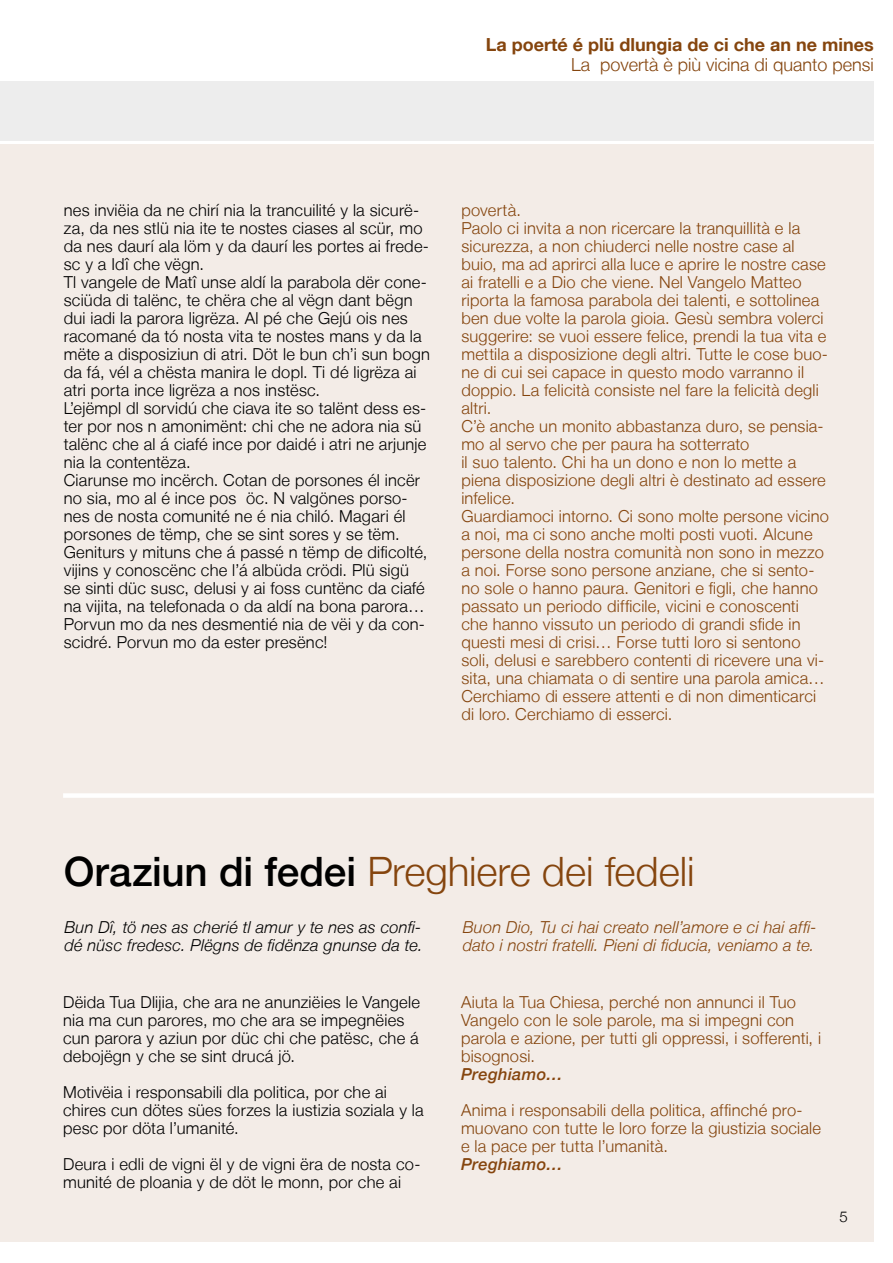
<style>
.page{position:relative;width:893px;height:1263px;background:#fff}
.page>*{position:absolute;margin:0;border:0;box-sizing:border-box;transform-origin:0 0}
.t1{font:300 40.5px "Helvetica Neue LT";letter-spacing:-.005em;color:#85450e}
.t2{font:700 18px "Helvetica Neue LT";color:#85450e}
.t3{font:300 18px "Helvetica Neue LT";color:#85450e}
.t4{font:300 16.5px/18px "Helvetica Neue LT";letter-spacing:.015em;color:#85450e}
.t5{font:300 16.5px/18px "Helvetica Neue LT";letter-spacing:.015em;color:#000}
.t6{font:italic 300 16.5px/18px "Helvetica Neue LT";letter-spacing:.015em;color:#85450e}
.t7{font:italic 300 16.5px/18px "Helvetica Neue LT";letter-spacing:.01em;color:#000}
.t8{font:italic 500 16.5px "Helvetica Neue LT";letter-spacing:.02em;color:#85450e}
.t9{font:300 15px "Helvetica Neue LT";color:#000}
.s1{font-weight:500;color:#000}
</style>
<div class="page">
<div style="left:0;top:81px;width:874px;height:59px;background:#ededed"></div>
<div style="left:0;top:145px;width:874px;height:1097px;background:#f3ece7"></div>
<div style="left:63px;top:793px;width:830px;height:5px;background:#fff"></div>
<p class="t2" style="left:486px;top:34px;width:389px">La poerté é plü dlungia de ci che an ne mines</p>
<p class="t3" style="left:571px;top:53px;width:304px">La povertà è più vicina di quanto pensi</p>
<p class="t5" style="left:64px;top:201px;width:368px">nes inviëia da ne chirí nia la trancuilité y la sicurë&shy;za, da nes stlü nia ite te nostes ciases al scür, mo da nes daurí ala löm y da daurí les portes ai frede&shy;sc y a Idî che vëgn.<br>Tl vangele de Matî unse aldí la parabola dër cone&shy;sciüda di talënc, te chëra che al vëgn dant bëgn dui iadi la parora ligrëza. Al pé che Gejú ois nes racomané da tó nosta vita te nostes mans y da la mëte a disposiziun di atri. Döt le bun ch’i sun bogn da fá, vél a chësta manira le dopl. Ti dé ligrëza ai atri porta ince ligrëza a nos instësc.<br>L’ejëmpl dl sorvidú che ciava ite so talënt dess es&shy;ter por nos n amonimënt: chi che ne adora nia sü talënc che al á ciafé ince por daidé i atri ne arjunje nia la contentëza.<br>Ciarunse mo incërch. Cotan de porsones él incër no sia, mo al é ince posć öc. N valgönes porso&shy;nes de nosta comunité ne é nia chiló. Magari él porsones de tëmp, che se sint sores y se tëm.<br>Geniturs y mituns che á passé n tëmp de dificolté, vijins y conoscënc che l’á albüda crödi. Plü sigü<br>se sinti düc susc, delusi y ai foss cuntënc da ciafé na vijita, na telefonada o da aldí na bona parora… Porvun mo da nes desmentié nia de vëi y da con&shy;scidré. Porvun mo da ester presënc!</p>
<p class="t4" style="left:461px;top:201px;width:369px">povertà.<br>Paolo ci invita a non ricercare la tranquillità e la sicurezza, a non chiuderci nelle nostre case al buio, ma ad aprirci alla luce e aprire le nostre case ai fratelli e a Dio che viene. Nel Vangelo Matteo riporta la famosa parabola dei talenti, e sottolinea ben due volte la parola gioia. Gesù sembra volerci suggerire: se vuoi essere felice, prendi la tua vita e mettila a disposizione degli altri. Tutte le cose buo&shy;ne di cui sei capace in questo modo varranno il doppio. La felicità consiste nel fare la felicità degli altri.<br>C’è anche un monito abbastanza duro, se pensia&shy;mo al servo che per paura ha sotterrato<br>il suo talento. Chi ha un dono e non lo mette a piena disposizione degli altri è destinato ad essere infelice.<br>Guardiamoci intorno. Ci sono molte persone vicino a noi, ma ci sono anche molti posti vuoti. Alcune persone della nostra comunità non sono in mezzo a noi. Forse sono persone anziane, che si sento&shy;no sole o hanno paura. Genitori e figli, che hanno passato un periodo difficile, vicini e conoscenti che hanno vissuto un periodo di grandi sfide in questi mesi di crisi… Forse tutti loro si sentono soli, delusi e sarebbero contenti di ricevere una vi&shy;sita, una chiamata o di sentire una parola amica… Cerchiamo di essere attenti e di non dimenticarci di loro. Cerchiamo di esserci.</p>
<h1 class="t1" style="left:64px;top:846px;width:632px"><span class="s1">Oraziun di fedei</span> Preghiere dei fedeli</h1>
<p class="t6" style="left:463px;top:918px;width:355px">Buon Dio, Tu ci hai creato nell’amore e ci hai affi&shy;dato i nostri fratelli. Pieni di fiducia, veniamo a te.</p>
<p class="t7" style="left:64px;top:918px;width:360px">Bun Dî, tö nes as cherié tl amur y te nes as confi&shy;dé nüsc fredesc. Plëgns de fidënza gnunse da te.</p>
<p class="t5" style="left:63px;top:993px;width:358px">Dëida Tua Dlijia, che ara ne anunziëies le Vangele nia ma cun parores, mo che ara se impegnëies cun parora y aziun por düc chi che patësc, che á debojëgn y che se sint drucá jö.</p>
<p class="t5" style="left:63px;top:1083px;width:362px">Motivëia i responsabili dla politica, por che ai chires cun dötes sües forzes la iustizia soziala y la pesc por döta l’umanité.</p>
<p class="t5" style="left:63px;top:1155px;width:359px">Deura i edli de vigni ël y de vigni ëra de nosta co&shy;munité de ploania y de döt le monn, por che ai</p>
<p class="t4" style="left:461px;top:993px;width:362px">Aiuta la Tua Chiesa, perché non annunci il Tuo Vangelo con le sole parole, ma si impegni con parola e azione, per tutti gli oppressi, i sofferenti, i bisognosi.</p>
<p class="t8" style="left:461px;top:1064px;width:103px">Preghiamo…</p>
<p class="t4" style="left:461px;top:1101px;width:362px">Anima i responsabili della politica, affinché pro&shy;muovano con tutte le loro forze la giustizia sociale e la pace per tutta l’umanità.</p>
<p class="t8" style="left:461px;top:1154px;width:103px">Preghiamo…</p>
<p class="t9" style="left:839px;top:1207px;width:10px">5</p>
</div>
